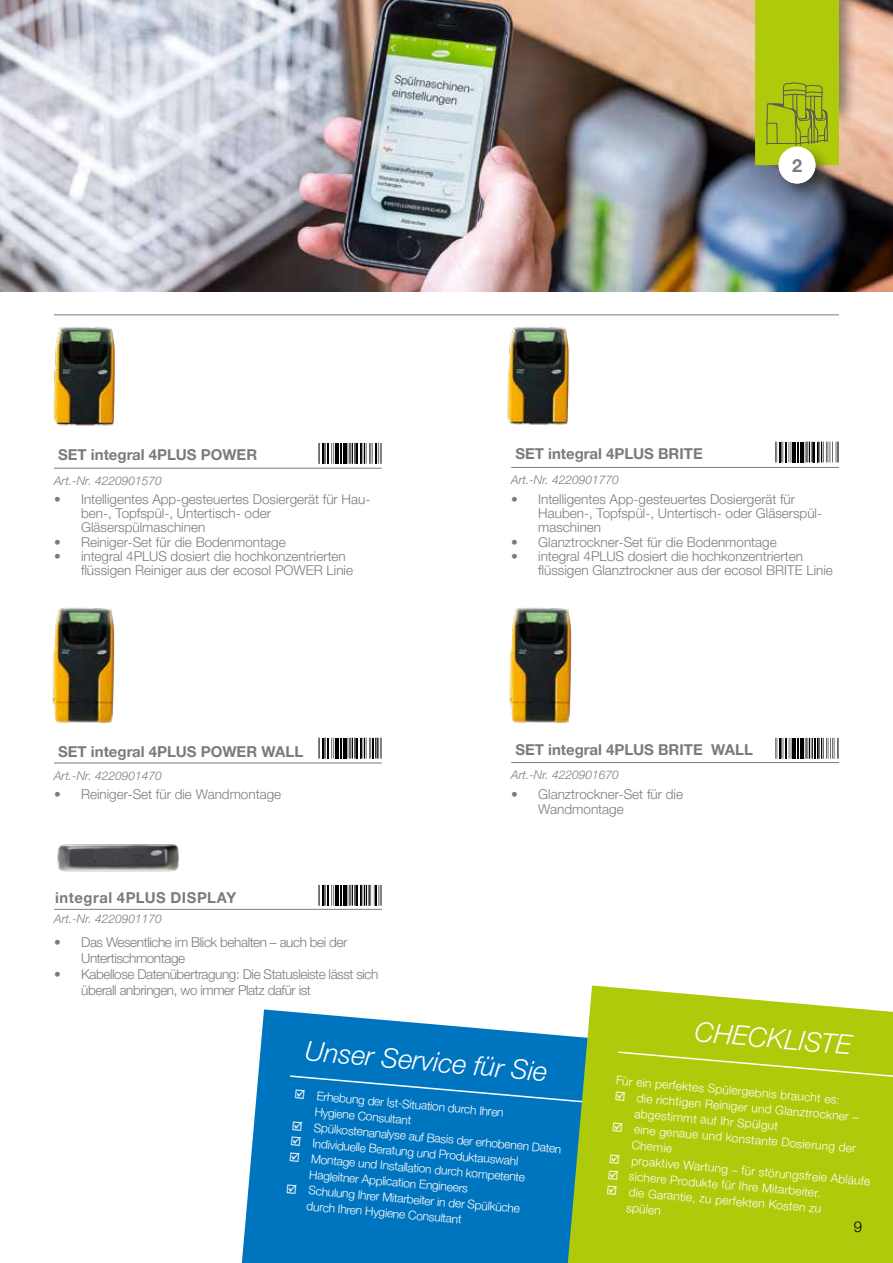
<style>
.page{position:relative;width:893px;height:1263px;background:#fff}
.page>*{position:absolute;margin:0;border:0;box-sizing:border-box;transform-origin:0 0}
.t1{font:italic 300 27px "Helvetica Neue LTW1 G";color:#fff}
.t2{font:700 18px "Helvetica Neue LTW1 G";color:#7c7b7b}
.t3{font:700 15px "Helvetica Neue LTW1 G";color:#7c7b7b}
.t4{font:700 15px "Helvetica Neue LTW1 G";letter-spacing:.04em;color:#7c7b7b}
.t5{font:300 15px "Helvetica Neue LTW1 G";color:#000}
.t6{font:300 13.5px/14.2px "Helvetica Neue LTW1 G";color:#7c7b7b}
.t7{font:300 13.5px/16.2px "Helvetica Neue LTW1 G";letter-spacing:-.03em;color:#7c7b7b}
.t8{font:300 12px/15.8px "Helvetica Neue LTW1 G";color:#fff}
.t9{font:italic 300 12px "Helvetica Neue LTW1 G";color:#7c7b7b}
</style>
<div class="page">
<hr style="left:54px;top:314px;width:785px;height:1px;background:#7c7b7b">
<img style="left:0;top:0;width:893px;height:291px">
<img style="left:57px;top:844px;width:122px;height:28px">
<img style="left:53px;top:326px;width:62px;height:100px">
<img style="left:52px;top:607px;width:63px;height:116px">
<img style="left:509px;top:607px;width:63px;height:116px">
<img style="left:507px;top:326px;width:63px;height:99px">
<svg style="left:242px;top:1009px;width:326px;height:254px;background:#1781c4"></svg>
<svg style="left:568px;top:985px;width:325px;height:278px;background:#b1cb1e"></svg>
<hr style="left:811px;top:442px;width:2px;height:20px;background:#000">
<svg style="left:775px;top:442px;width:35px;height:20px"></svg>
<hr style="left:813px;top:442px;width:2px;height:20px;background:#000">
<svg style="left:817px;top:442px;width:22px;height:20px"></svg>
<hr style="left:354px;top:443px;width:2px;height:21px;background:#000">
<svg style="left:318px;top:443px;width:35px;height:21px"></svg>
<hr style="left:356px;top:443px;width:2px;height:21px;background:#000">
<svg style="left:360px;top:443px;width:22px;height:21px"></svg>
<hr style="left:354px;top:738px;width:2px;height:20px;background:#000">
<svg style="left:318px;top:738px;width:35px;height:20px"></svg>
<hr style="left:356px;top:738px;width:2px;height:20px;background:#000">
<svg style="left:360px;top:738px;width:22px;height:20px"></svg>
<hr style="left:354px;top:885px;width:2px;height:21px;background:#000">
<svg style="left:318px;top:885px;width:35px;height:21px"></svg>
<hr style="left:356px;top:885px;width:2px;height:21px;background:#000">
<svg style="left:360px;top:885px;width:22px;height:21px"></svg>
<svg style="left:775px;top:738px;width:64px;height:21px"></svg>
<div style="left:788px;top:0;width:69px;height:124px;background:#000;opacity:.4"></div>
<svg style="left:755px;top:0;width:84px;height:165px;background:#aac30f"></svg>
<div style="left:775px;top:143px;width:59px;height:59px;background:#000;opacity:.4"></div>
<div style="left:779px;top:147px;width:36px;height:36px;background:#fff;border-radius:50%"></div>
<hr style="left:54px;top:468px;width:328px;height:1px;background:#7c7b7b">
<hr style="left:54px;top:762px;width:328px;height:1px;background:#7c7b7b">
<hr style="left:511px;top:762px;width:328px;height:1px;background:#7c7b7b">
<hr style="left:511px;top:467px;width:328px;height:1px;background:#7c7b7b">
<hr style="left:54px;top:909px;width:328px;height:1px;background:#7c7b7b">
<svg style="left:289px;top:1074px;width:295px;height:29px;background:#0d7cc1"></svg>
<svg style="left:617px;top:1050px;width:276px;height:30px;background:#b2cc17"></svg>
<h2 class="t2" style="left:792px;top:154px;width:12px">2</h2>
<p class="t3" style="left:58px;top:446px;width:200px">SET integral 4PLUS POWER</p>
<p class="t9" style="left:54px;top:473px;width:109px">Art.-Nr. 4220901570</p>
<p class="t3" style="left:515px;top:445px;width:189px">SET integral 4PLUS BRITE</p>
<p class="t9" style="left:511px;top:472px;width:109px">Art.-Nr. 4220901770</p>
<p class="t6" style="left:81px;top:492px;width:291px;text-indent:-27px">• Intelligentes App-gesteuertes Dosiergerät für Hau&shy;ben-, Topfspül-, Untertisch- oder<br>Gläserspülmaschinen</p>
<p class="t6" style="left:54px;top:535px;width:233px">• Reiniger-Set für die Bodenmontage</p>
<p class="t6" style="left:81px;top:549px;width:274px;text-indent:-27px">• integral 4PLUS dosiert die hochkonzentrierten flüssigen Reiniger aus der ecosol POWER Linie</p>
<p class="t6" style="left:538px;top:492px;width:285px;text-indent:-27px">• Intelligentes App-gesteuertes Dosiergerät für<br>Hauben-, Topfspül-, Untertisch- oder Gläserspül&shy;maschinen</p>
<p class="t6" style="left:511px;top:535px;width:267px">• Glanztrockner-Set für die Bodenmontage</p>
<p class="t6" style="left:538px;top:549px;width:296px;text-indent:-27px">• integral 4PLUS dosiert die hochkonzentrierten flüssigen Glanztrockner aus der ecosol BRITE Linie</p>
<p class="t3" style="left:58px;top:742px;width:247px">SET integral 4PLUS POWER WALL</p>
<p class="t9" style="left:54px;top:768px;width:109px">Art.-Nr. 4220901470</p>
<p class="t3" style="left:515px;top:740px;width:239px">SET integral 4PLUS BRITE WALL</p>
<p class="t9" style="left:511px;top:768px;width:109px">Art.-Nr. 4220901670</p>
<p class="t6" style="left:54px;top:787px;width:229px">• Reiniger-Set für die Wandmontage</p>
<p class="t6" style="left:538px;top:787px;width:146px;text-indent:-27px">• Glanztrockner-Set für die<br>Wandmontage</p>
<p class="t4" style="left:55px;top:888px;width:183px">integral 4PLUS DISPLAY</p>
<p class="t9" style="left:54px;top:911px;width:109px">Art.-Nr. 4220901170</p>
<p class="t7" style="left:81px;top:933px;width:268px;text-indent:-27px">• Das Wesentliche im Blick behalten – auch bei der<br>Untertischmontage</p>
<p class="t7" style="left:81px;top:966px;width:299px;text-indent:-27px">• Kabellose Datenübertragung: Die Statusleiste lässt sich überall anbringen, wo immer Platz dafür ist</p>
<h1 class="t1" style="left:307px;top:1034px;width:244px;rotate:5deg">Unser Service für Sie</h1>
<p class="t8" style="left:317px;top:1088px;width:190px;text-indent:-22px;rotate:5deg">☑ Erhebung der Ist-Situation durch Ihren<br>Hygiene Consultant</p>
<p class="t8" style="left:293px;top:1117px;width:272px;rotate:5deg">☑ Spülkostenanalyse auf Basis der erhobenen Daten</p>
<p class="t8" style="left:291px;top:1133px;width:230px;rotate:5deg">☑ Individuelle Beratung und Produktauswahl</p>
<p class="t8" style="left:311px;top:1151px;width:217px;text-indent:-22px;rotate:5deg">☑ Montage und Installation durch kompetente<br>Hagleitner Application Engineers</p>
<p class="t8" style="left:309px;top:1182px;width:214px;text-indent:-22px;rotate:5deg">☑ Schulung Ihrer Mitarbeiter in der Spülküche durch Ihren Hygiene Consultant</p>
<h1 class="t1" style="left:696px;top:1015px;width:159px;rotate:5deg">CHECKLISTE</h1>
<p class="t8" style="left:617px;top:1072px;width:226px;rotate:5deg">Für ein perfektes Spülergebnis braucht es:</p>
<p class="t8" style="left:636px;top:1090px;width:225px;text-indent:-21px;rotate:5deg">☑ die richtigen Reiniger und Glanztrockner – abgestimmt auf Ihr Spülgut</p>
<p class="t8" style="left:634px;top:1121px;width:225px;text-indent:-21px;rotate:5deg">☑ eine genaue und konstante Dosierung der<br>Chemie</p>
<p class="t8" style="left:610px;top:1151px;width:264px;rotate:5deg">☑ proaktive Wartung – für störungsfreie Abläufe</p>
<p class="t8" style="left:609px;top:1166px;width:215px;rotate:5deg">☑ sichere Produkte für Ihre Mitarbeiter.</p>
<p class="t8" style="left:628px;top:1184px;width:196px;text-indent:-21px;rotate:5deg">☑ die Garantie, zu perfekten Kosten zu spülen</p>
<p class="t5" style="left:854px;top:1218px;width:10px">9</p>
</div>
